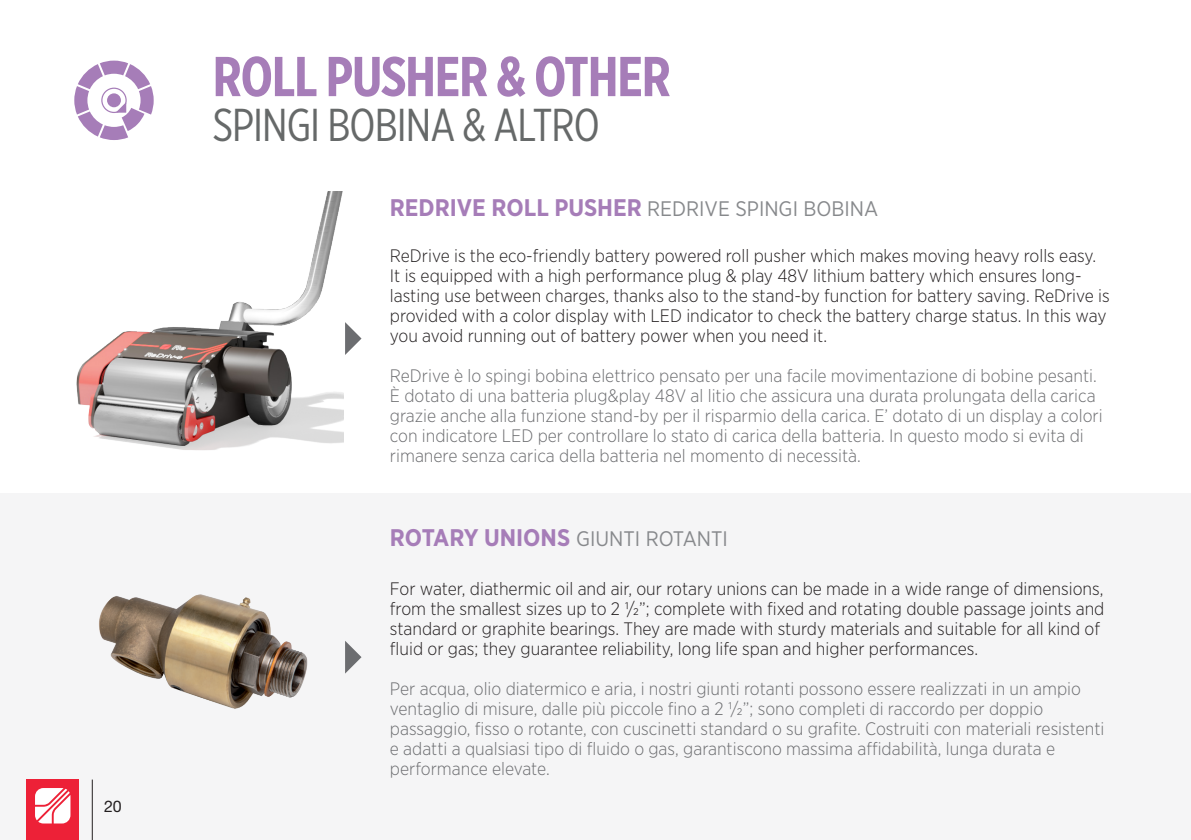
<style>
.page{position:relative;width:1191px;height:840px;background:#fff}
.page>*{position:absolute;margin:0;border:0;box-sizing:border-box;transform-origin:0 0}
.t1{font:700 56px "Gotham X Narrow";letter-spacing:-.02em;color:#a67db8}
.t2{font:46px "Gotham X Narrow";letter-spacing:-.02em;color:#666969}
.t3{font:21px "Gotham Narrow";color:#87898c}
.t4{font:300 18px/20px "Gotham Narrow";color:#6c6d70}
.t5{font:300 18px/20px "Gotham Narrow";color:#231f20}
.t6{font:16px "Helvetica Neue LT Pro";color:#231f20}
.s1{font-weight:700;font-size:24px;color:#a67db8}
</style>
<div class="page">
<div style="left:0;top:493px;width:1191px;height:346px;background:#f5f5f6"></div>
<svg style="left:345px;top:641px;width:16px;height:32px"></svg>
<svg style="left:345px;top:322px;width:16px;height:33px"></svg>
<img style="left:76px;top:191px;width:268px;height:259px">
<img style="left:99px;top:594px;width:209px;height:115px">
<hr style="left:92px;top:779px;width:1px;height:60px;background:#231f20">
<div style="left:26px;top:779px;width:53px;height:60px;background:#ed2137"></div>
<svg style="left:35px;top:788px;width:35px;height:35px"></svg>
<svg style="left:74px;top:61px;width:80px;height:79px"></svg>
<p class="t6" style="left:104px;top:796px;width:19px">20</p>
<h1 class="t1" style="left:213px;top:42px;width:459px">ROLL PUSHER &amp; OTHER</h1>
<h2 class="t2" style="left:213px;top:97px;width:388px">SPINGI BOBINA &amp; ALTRO</h2>
<p class="t3" style="left:390px;top:195px;width:490px"><span class="s1">REDRIVE ROLL PUSHER</span> REDRIVE SPINGI BOBINA</p>
<p class="t5" style="left:390px;top:245px;width:721px">ReDrive is the eco-friendly battery powered roll pusher which makes moving heavy rolls easy.<br>It is equipped with a high performance plug &amp; play 48V lithium battery which ensures long&shy;lasting use between charges, thanks also to the stand-by function for battery saving. ReDrive is provided with a color display with LED indicator to check the battery charge status. In this way you avoid running out of battery power when you need it.</p>
<p class="t4" style="left:390px;top:365px;width:714px">ReDrive è lo spingi bobina elettrico pensato per una facile movimentazione di bobine pesanti.<br>È dotato di una batteria plug&amp;play 48V al litio che assicura una durata prolungata della carica grazie anche alla funzione stand-by per il risparmio della carica. E’ dotato di un display a colori con indicatore LED per controllare lo stato di carica della batteria. In questo modo si evita di rimanere senza carica della batteria nel momento di necessità.</p>
<p class="t3" style="left:390px;top:525px;width:339px"><span class="s1">ROTARY UNIONS</span> GIUNTI ROTANTI</p>
<p class="t5" style="left:390px;top:578px;width:716px">For water, diathermic oil and air, our rotary unions can be made in a wide range of dimensions, from the smallest sizes up to 2 1/2”; complete with fixed and rotating double passage joints and standard or graphite bearings. They are made with sturdy materials and suitable for all kind of fluid or gas; they guarantee reliability, long life span and higher performances.</p>
<p class="t4" style="left:390px;top:678px;width:716px">Per acqua, olio diatermico e aria, i nostri giunti rotanti possono essere realizzati in un ampio ventaglio di misure, dalle più piccole fino a 2 1/2”; sono completi di raccordo per doppio passaggio, fisso o rotante, con cuscinetti standard o su grafite. Costruiti con materiali resistenti e adatti a qualsiasi tipo di fluido o gas, garantiscono massima affidabilità, lunga durata e performance elevate.</p>
</div>
